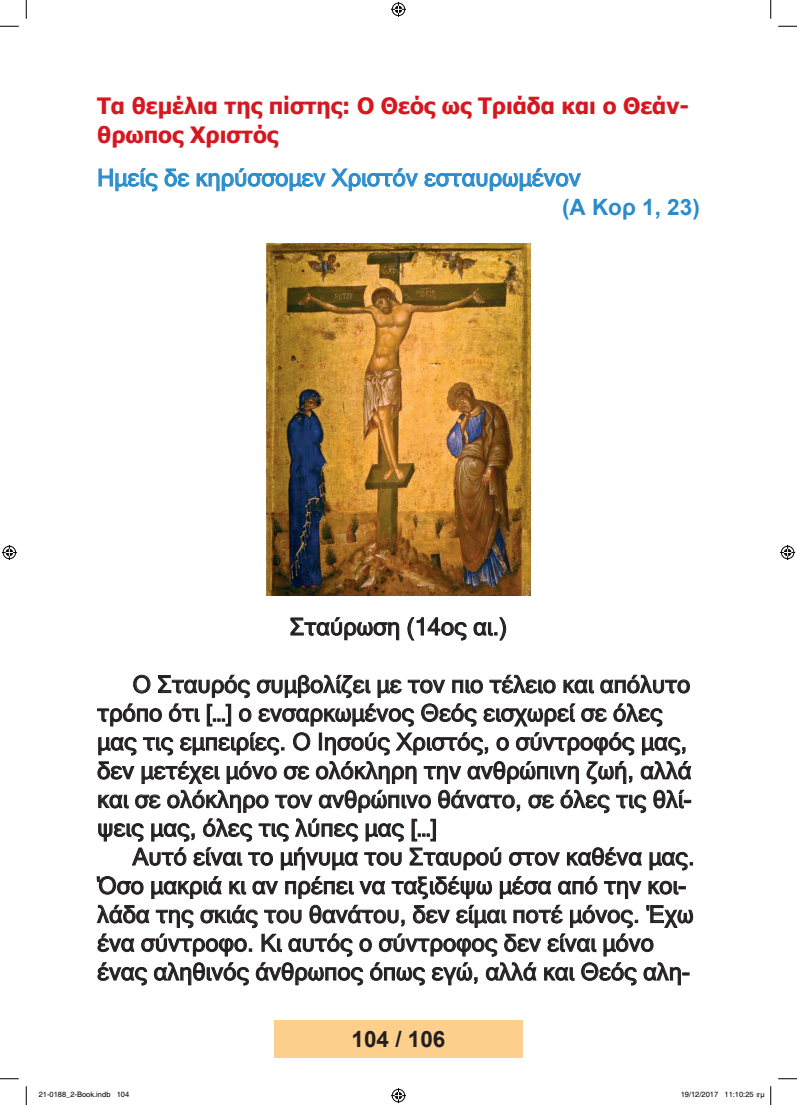
<style>
.page{position:relative;width:797px;height:1105px;background:#fff}
.page>*{position:absolute;margin:0;border:0;box-sizing:border-box;transform-origin:0 0}
.t1{font:23.75px/28.8px "Microsoft Sans Serif";color:#231f20}
.t2{font:23.75px "Microsoft Sans Serif";color:#2a8ccb}
.t3{font:700 22.5px/28.8px "Tahoma";color:#d7171f}
.t4{font:700 22.5px "Arial";color:#2a8ccb}
.t5{font:700 22.5px "Arial";color:#231f20}
.t6{font:7.5px "Helvetica";color:#000}
</style>
<div class="page">
<div style="left:274px;top:1020px;width:248px;height:37px;background:#fdcf8c"></div>
<svg style="left:99px;top:168px;width:59px;height:23px"></svg>
<svg style="left:164px;top:168px;width:25px;height:19px"></svg>
<svg style="left:197px;top:168px;width:221px;height:23px"></svg>
<svg style="left:424px;top:168px;width:157px;height:23px"></svg>
<img style="left:266px;top:244px;width:264px;height:352px">
<svg style="left:290px;top:617px;width:109px;height:23px"></svg>
<svg style="left:407px;top:617px;width:60px;height:23px"></svg>
<svg style="left:473px;top:617px;width:33px;height:23px"></svg>
<svg style="left:97px;top:675px;width:593px;height:80px"></svg>
<svg style="left:97px;top:761px;width:37px;height:19px"></svg>
<svg style="left:141px;top:761px;width:79px;height:23px"></svg>
<svg style="left:227px;top:761px;width:50px;height:23px"></svg>
<svg style="left:284px;top:766px;width:25px;height:14px"></svg>
<svg style="left:316px;top:761px;width:100px;height:23px"></svg>
<svg style="left:424px;top:766px;width:37px;height:18px"></svg>
<svg style="left:467px;top:761px;width:112px;height:23px"></svg>
<svg style="left:586px;top:761px;width:46px;height:23px"></svg>
<svg style="left:640px;top:761px;width:51px;height:19px"></svg>
<svg style="left:98px;top:790px;width:594px;height:80px"></svg>
<svg style="left:97px;top:876px;width:46px;height:19px"></svg>
<svg style="left:151px;top:876px;width:71px;height:23px"></svg>
<svg style="left:229px;top:881px;width:17px;height:14px"></svg>
<svg style="left:252px;top:881px;width:26px;height:14px"></svg>
<svg style="left:285px;top:876px;width:100px;height:23px"></svg>
<svg style="left:391px;top:876px;width:101px;height:23px"></svg>
<svg style="left:500px;top:876px;width:51px;height:23px"></svg>
<svg style="left:558px;top:876px;width:39px;height:19px"></svg>
<svg style="left:604px;top:881px;width:37px;height:18px"></svg>
<svg style="left:648px;top:881px;width:37px;height:14px"></svg>
<svg style="left:97px;top:905px;width:596px;height:80px"></svg>
<svg style="left:0;top:25px;width:19px;height:2px"></svg>
<svg style="left:778px;top:25px;width:19px;height:2px"></svg>
<svg style="left:0;top:1078px;width:19px;height:1px"></svg>
<svg style="left:778px;top:1078px;width:19px;height:1px"></svg>
<svg style="left:25px;top:0;width:2px;height:19px"></svg>
<svg style="left:25px;top:1086px;width:2px;height:19px"></svg>
<svg style="left:770px;top:0;width:1px;height:19px"></svg>
<svg style="left:770px;top:1086px;width:1px;height:19px"></svg>
<svg style="left:391px;top:2px;width:15px;height:15px"></svg>
<svg style="left:391px;top:1088px;width:15px;height:15px"></svg>
<svg style="left:2px;top:545px;width:15px;height:15px"></svg>
<svg style="left:780px;top:545px;width:15px;height:15px"></svg>
<p class="t3" style="left:97px;top:90px;width:593px">Τα θεμέλια της πίστης: O Θεός ως Τριάδα και ο Θεάν&shy;θρωπος Χριστός</p>
<p class="t2" style="left:97px;top:162px;width:485px">Ημείς δε κηρύσσομεν Χριστόν εσταυρωμένον</p>
<p class="t4" style="left:562px;top:191px;width:139px">(Α Κορ 1, 23)</p>
<p class="t1" style="left:290px;top:611px;width:219px">Σταύρωση (14ος αι.)</p>
<p class="t1" style="left:97px;top:669px;width:596px;text-indent:35px">Ο Σταυρός συμβολίζει με τον πιο τέλειο και απόλυτο τρόπο ότι […] ο ενσαρκωμένος Θεός εισχωρεί σε όλες μας τις εμπειρίες. Ο Ιησούς Χριστός, ο σύντροφός μας, δεν μετέχει μόνο σε ολόκληρη την ανθρώπινη ζωή, αλλά και σε ολόκληρο τον ανθρώπινο θάνατο, σε όλες τις θλί&shy;ψεις μας, όλες τις λύπες μας […]</p>
<p class="t1" style="left:97px;top:841px;width:599px;text-indent:35px">Αυτό είναι το μήνυμα του Σταυρού στον καθένα μας.<br>Όσο μακριά κι αν πρέπει να ταξιδέψω μέσα από την κοι&shy;λάδα της σκιάς του θανάτου, δεν είμαι ποτέ μόνος. Έχω ένα σύντροφο. Κι αυτός ο σύντροφος δεν είναι μόνο ένας αληθινός άνθρωπος όπως εγώ, αλλά και Θεός αλη-</p>
<p class="t5" style="left:351px;top:1023px;width:95px">104 / 106</p>
<p class="t6" style="left:39px;top:1090px;width:92px">21-0188_2-Book.indb 104</p>
<p class="t6" style="left:680px;top:1090px;width:85px">19/12/2017 11:10:25 πµ</p>
</div>
